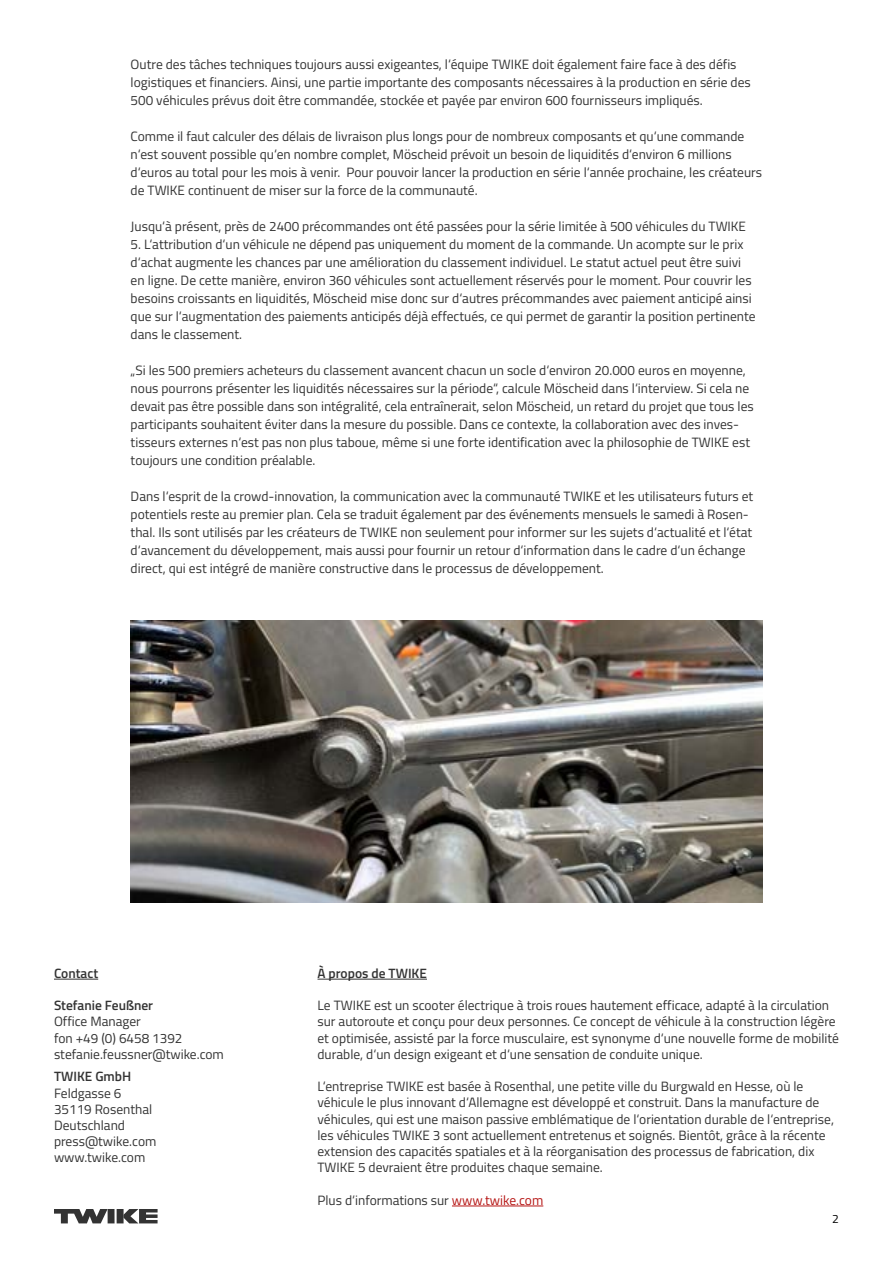
<style>
.page{position:relative;width:893px;height:1263px;background:#fff}
.page>*{position:absolute;margin:0;border:0;box-sizing:border-box;transform-origin:0 0}
.t1{font:13.5px/18px "Titillium Web";color:#333}
.t2{font:600 13.5px "Titillium Web";color:#333}
.t3{font:12px "Titillium Web";color:#000}
.s1{color:#b61615}
</style>
<div class="page">
<svg style="left:54px;top:1209px;width:104px;height:14px"></svg>
<hr style="left:54px;top:979px;width:44px;height:1px;background:#333">
<hr style="left:317px;top:979px;width:110px;height:1px;background:#333">
<hr style="left:452px;top:1206px;width:91px;height:1px;background:#b61615">
<img style="left:131px;top:621px;width:631px;height:282px">
<p class="t1" style="left:131px;top:55px;width:622px">Outre des tâches techniques toujours aussi exigeantes, l‘équipe TWIKE doit également faire face à des défis logistiques et financiers. Ainsi, une partie importante des composants nécessaires à la production en série des<br>500 véhicules prévus doit être commandée, stockée et payée par environ 600 fournisseurs impliqués.</p>
<p class="t1" style="left:131px;top:127px;width:633px">Comme il faut calculer des délais de livraison plus longs pour de nombreux composants et qu‘une commande n‘est souvent possible qu‘en nombre complet, Möscheid prévoit un besoin de liquidités d‘environ 6 millions d‘euros au total pour les mois à venir. Pour pouvoir lancer la production en série l‘année prochaine, les créateurs de TWIKE continuent de miser sur la force de la communauté.</p>
<p class="t1" style="left:131px;top:217px;width:617px">Jusqu‘à présent, près de 2400 précommandes ont été passées pour la série limitée à 500 véhicules du TWIKE</p>
<p class="t1" style="left:131px;top:235px;width:627px">5. L‘attribution d‘un véhicule ne dépend pas uniquement du moment de la commande. Un acompte sur le prix d‘achat augmente les chances par une amélioration du classement individuel. Le statut actuel peut être suivi en ligne. De cette manière, environ 360 véhicules sont actuellement réservés pour le moment. Pour couvrir les besoins croissants en liquidités, Möscheid mise donc sur d‘autres précommandes avec paiement anticipé ainsi que sur l‘augmentation des paiements anticipés déjà effectués, ce qui permet de garantir la position pertinente dans le classement.</p>
<p class="t1" style="left:131px;top:361px;width:625px">„Si les 500 premiers acheteurs du classement avancent chacun un socle d‘environ 20.000 euros en moyenne, nous pourrons présenter les liquidités nécessaires sur la période“, calcule Möscheid dans l‘interview. Si cela ne devait pas être possible dans son intégralité, cela entraînerait, selon Möscheid, un retard du projet que tous les participants souhaitent éviter dans la mesure du possible. Dans ce contexte, la collaboration avec des inves&shy;tisseurs externes n‘est pas non plus taboue, même si une forte identification avec la philosophie de TWIKE est toujours une condition préalable.</p>
<p class="t1" style="left:131px;top:487px;width:624px">Dans l‘esprit de la crowd-innovation, la communication avec la communauté TWIKE et les utilisateurs futurs et potentiels reste au premier plan. Cela se traduit également par des événements mensuels le samedi à Rosen&shy;thal. Ils sont utilisés par les créateurs de TWIKE non seulement pour informer sur les sujets d‘actualité et l‘état d‘avancement du développement, mais aussi pour fournir un retour d‘information dans le cadre d‘un échange direct, qui est intégré de manière constructive dans le processus de développement.</p>
<p class="t2" style="left:54px;top:963px;width:46px">Contact</p>
<p class="t2" style="left:54px;top:995px;width:101px">Stefanie Feußner</p>
<p class="t1" style="left:54px;top:1013px;width:171px;line-height:16.2px">Office Manager<br>fon +49 (0) 6458 1392 stefanie.feussner@twike.com</p>
<p class="t2" style="left:54px;top:1066px;width:79px">TWIKE GmbH</p>
<p class="t1" style="left:54px;top:1084px;width:104px;line-height:16.2px">Feldgasse 6<br>35119 Rosenthal<br>Deutschland press@twike.com www.twike.com</p>
<p class="t2" style="left:317px;top:963px;width:111px">À propos de TWIKE</p>
<p class="t1" style="left:317px;top:997px;width:523px;line-height:16.2px">Le TWIKE est un scooter électrique à trois roues hautement efficace, adapté à la circulation sur autoroute et conçu pour deux personnes. Ce concept de véhicule à la construction légère et optimisée, assisté par la force musculaire, est synonyme d‘une nouvelle forme de mobilité durable, d‘un design exigeant et d‘une sensation de conduite unique.</p>
<p class="t1" style="left:317px;top:1078px;width:518px;line-height:16.2px">L‘entreprise TWIKE est basée à Rosenthal, une petite ville du Burgwald en Hesse, où le véhicule le plus innovant d‘Allemagne est développé et construit. Dans la manufacture de véhicules, qui est une maison passive emblématique de l‘orientation durable de l‘entreprise, les véhicules TWIKE 3 sont actuellement entretenus et soignés. Bientôt, grâce à la récente extension des capacités spatiales et à la réorganisation des processus de fabrication, dix TWIKE 5 devraient être produites chaque semaine.</p>
<p class="t1" style="left:317px;top:1190px;width:227px">Plus d‘informations sur <span class="s1">www.twike.com</span></p>
<p class="t3" style="left:832px;top:1209px;width:8px">2</p>
</div>
